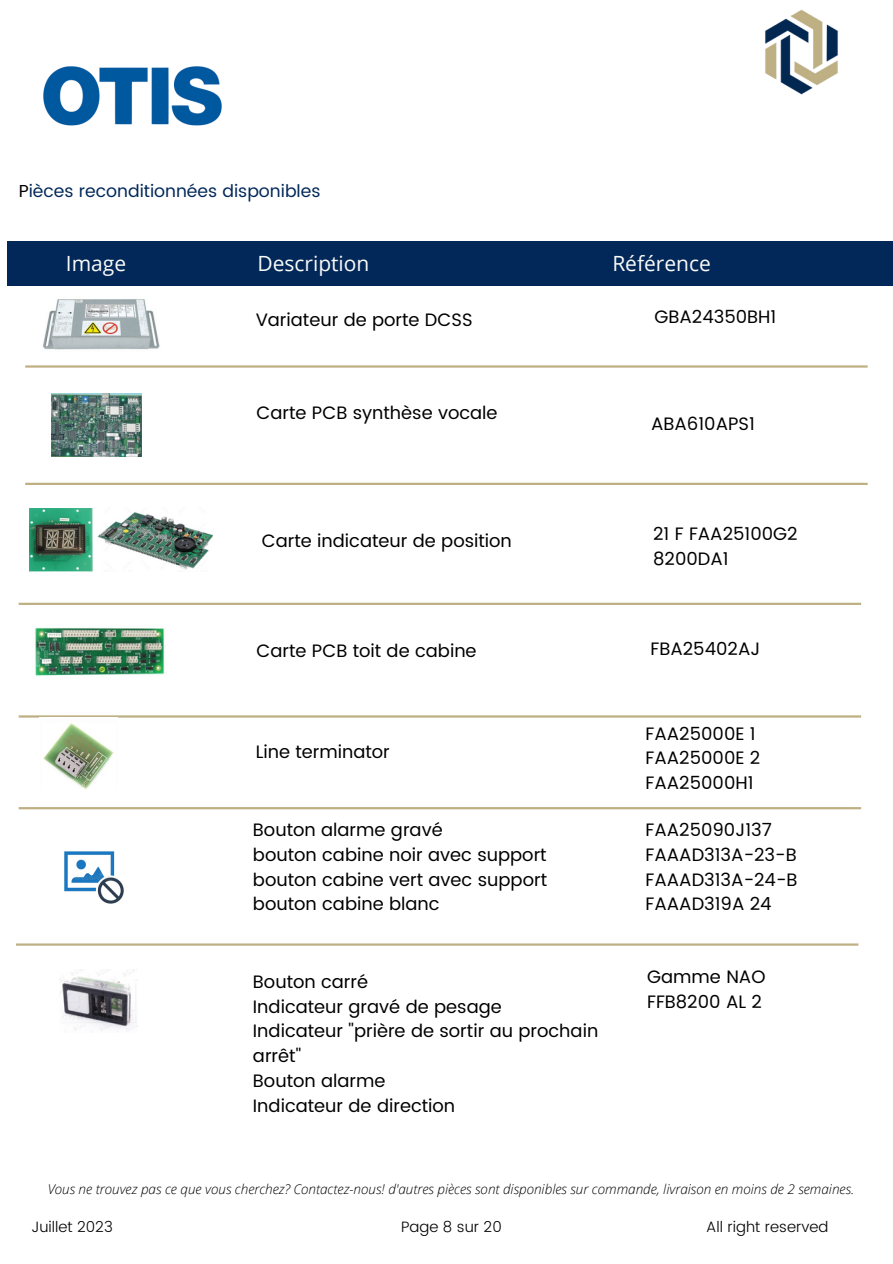
<style>
.page{position:relative;width:893px;height:1264px;background:#fff}
.page>*{position:absolute;margin:0;border:0;box-sizing:border-box;transform-origin:0 0}
.t1{font:21px "Open Sans";color:#fafaf9}
.t2{font:18px/24.8px "Poppins";color:#000}
.t3{font:17.4px "Poppins";color:#022859}
.t4{font:300 15px "Poppins";color:#000}
.t5{font:italic 300 13.5px "Open Sans";color:#000}
.s1{color:#000}
</style>
<div class="page">
<div style="left:7px;top:241px;width:885px;height:45px;background:#022859"></div>
<img style="left:43px;top:67px;width:178px;height:58px">
<img style="left:765px;top:9px;width:73px;height:86px">
<hr style="left:25px;top:365px;width:842px;height:2px;background:#bfb084">
<hr style="left:25px;top:483px;width:842px;height:2px;background:#bfb084">
<hr style="left:19px;top:602px;width:842px;height:3px;background:#bfb084">
<hr style="left:19px;top:807px;width:842px;height:2px;background:#bfb084">
<hr style="left:19px;top:715px;width:842px;height:2px;background:#bfb084">
<hr style="left:16px;top:943px;width:842px;height:2px;background:#bfb084">
<img style="left:43px;top:299px;width:117px;height:51px">
<img style="left:51px;top:394px;width:90px;height:63px">
<img style="left:30px;top:509px;width:63px;height:62px">
<img style="left:97px;top:512px;width:115px;height:58px">
<img style="left:35px;top:627px;width:129px;height:49px">
<img style="left:43px;top:723px;width:71px;height:66px">
<img style="left:64px;top:851px;width:60px;height:53px">
<img style="left:60px;top:969px;width:77px;height:62px">
<p class="t3" style="left:19px;top:181px;width:303px"><span class="s1">P</span>ièces reconditionnées disponibles</p>
<p class="t1" style="left:66px;top:248px;width:62px">Image</p>
<p class="t1" style="left:257px;top:248px;width:113px">Description</p>
<p class="t1" style="left:612px;top:248px;width:100px">Référence</p>
<p class="t2" style="left:256px;top:307px;width:218px">Variateur de porte DCSS</p>
<p class="t2" style="left:654px;top:304px;width:123px">GBA24350BH1</p>
<p class="t2" style="left:256px;top:400px;width:242px">Carte PCB synthèse vocale</p>
<p class="t2" style="left:651px;top:411px;width:105px">ABA610APS1</p>
<p class="t2" style="left:262px;top:528px;width:251px">Carte indicateur de position</p>
<p class="t2" style="left:653px;top:521px;width:146px">21 F FAA25100G2</p>
<p class="t2" style="left:653px;top:546px;width:77px">8200DA1</p>
<p class="t2" style="left:256px;top:638px;width:221px">Carte PCB toit de cabine</p>
<p class="t2" style="left:256px;top:739px;width:136px">Line terminator</p>
<p class="t2" style="left:253px;top:817px;width:191px">Bouton alarme gravé</p>
<p class="t2" style="left:253px;top:842px;width:295px">bouton cabine noir avec support</p>
<p class="t2" style="left:253px;top:867px;width:295px">bouton cabine vert avec support</p>
<p class="t2" style="left:253px;top:891px;width:188px">bouton cabine blanc</p>
<p class="t2" style="left:253px;top:969px;width:117px">Bouton carré</p>
<p class="t2" style="left:253px;top:994px;width:250px">Indicateur gravé de pesage</p>
<p class="t2" style="left:253px;top:1018px;width:347px">Indicateur ''prière de sortir au prochain arrêt''</p>
<p class="t2" style="left:253px;top:1068px;width:134px">Bouton alarme</p>
<p class="t2" style="left:253px;top:1092px;width:204px">Indicateur de direction</p>
<p class="t2" style="left:650px;top:636px;width:111px">FBA25402AJ</p>
<p class="t2" style="left:645px;top:721px;width:112px">FAA25000E 1</p>
<p class="t2" style="left:645px;top:745px;width:116px">FAA25000E 2</p>
<p class="t2" style="left:645px;top:770px;width:109px">FAA25000H1</p>
<p class="t2" style="left:645px;top:817px;width:128px">FAA25090J137</p>
<p class="t2" style="left:645px;top:842px;width:153px">FAAAD313A-23-B</p>
<p class="t2" style="left:645px;top:867px;width:153px">FAAAD313A-24-B</p>
<p class="t2" style="left:645px;top:891px;width:128px">FAAAD319A 24</p>
<p class="t2" style="left:647px;top:964px;width:120px">Gamme NAO</p>
<p class="t2" style="left:647px;top:989px;width:116px">FFB8200 AL 2</p>
<p class="t5" style="left:48px;top:1179px;width:808px">Vous ne trouvez pas ce que vous cherchez? Contactez-nous! d'autres pièces sont disponibles sur commande, livraison en moins de 2 semaines.</p>
<p class="t4" style="left:31px;top:1217px;width:83px">Juillet 2023</p>
<p class="t4" style="left:401px;top:1217px;width:102px">Page 8 sur 20</p>
<p class="t4" style="left:706px;top:1217px;width:124px">All right reserved</p>
</div>
